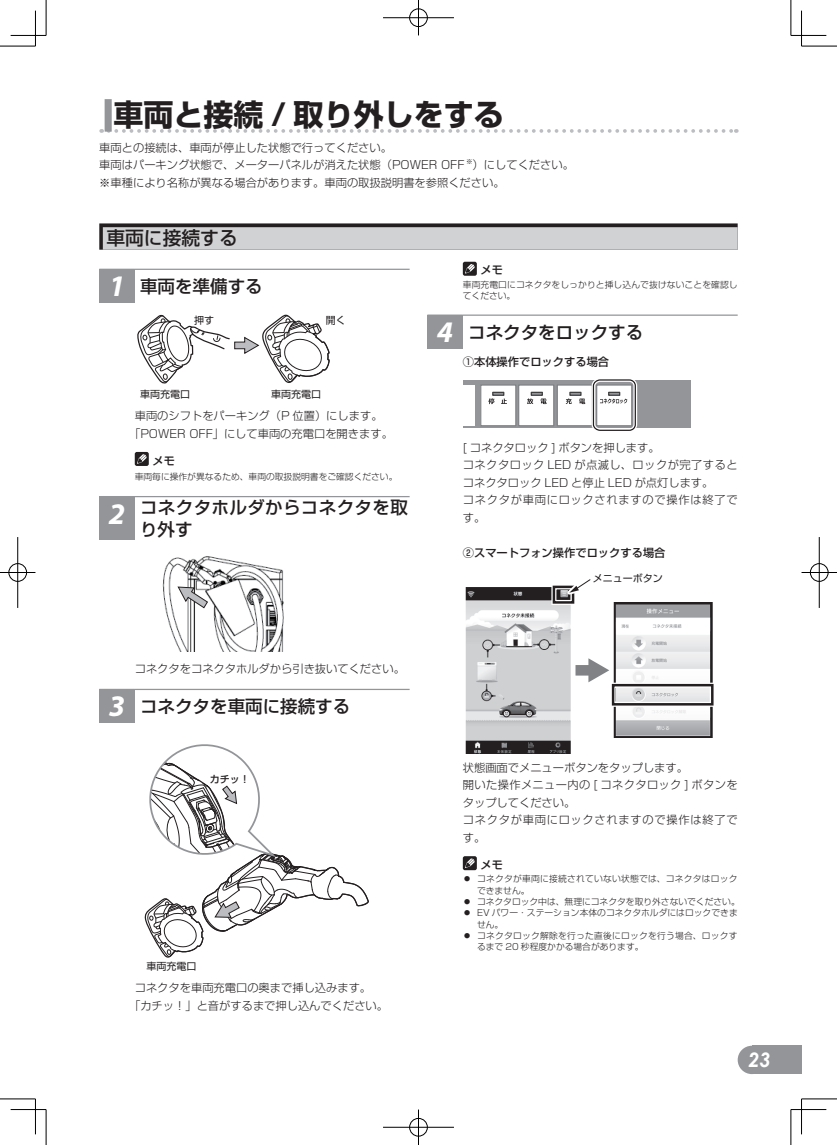
<style>
.page{position:relative;width:837px;height:1145px;background:#fff}
.page>*{position:absolute;margin:0;border:0;box-sizing:border-box;transform-origin:0 0}
.t1{font:700 30px "Shin Go Pro";color:#231f20}
.t2{font:italic 700 20px "Century Gothic";color:#fff}
.t3{font:500 18.75px "Shin Go Pro";color:#231f20}
.t4{font:500 17.5px "Shin Go Pro";color:#231f20}
.t5{font:500 17.5px/22.5px "Shin Go Pro";letter-spacing:.02em;color:#231f20}
.t6{font:300 11.25px/17.5px "Shin Go Pro";color:#231f20}
.t7{font:300 11.25px/17.5px "Shin Go Pro";letter-spacing:.04em;color:#231f20}
.t8{font:300 11.25px/17.5px "Shin Go Pro";letter-spacing:.035em;color:#231f20}
.t9{font:500 11.25px "Shin Go Pro";color:#231f20}
.t10{font:10px "Shin Go Pro";color:#231f20}
.t11{font:500 10px "Shin Go Pro";color:#231f20}
.t12{font:300 8.75px/11.2px "Shin Go Pro";letter-spacing:.005em;color:#231f20}
.t13{font:300 8.75px "Shin Go Pro";letter-spacing:.03em;color:#231f20}
.t14{font:300 6.5px "Shin Go Pro";color:#231f20}
.s1{font-family:"Myriad Pro";font-weight:700;font-style:italic;font-size:30px;color:#fff}
</style>
<div class="page">
<div style="left:751px;top:1045px;width:50px;height:29px;background:#939598"></div>
<div style="left:737px;top:1045px;width:28px;height:29px;background:#939598;border-radius:50%"></div>
<svg style="left:109px;top:129px;width:627px;height:4px"></svg>
<div style="left:105px;top:99px;width:7px;height:33px;background:#939598"></div>
<div style="left:99px;top:223px;width:638px;height:27px;background:#231f20"></div>
<div style="left:103px;top:227px;width:634px;height:23px;background:#d1d2d4"></div>
<div style="left:99px;top:269px;width:36px;height:34px;background:#939598"></div>
<hr style="left:135px;top:269px;width:274px;height:1px;background:#939598">
<svg style="left:137px;top:314px;width:193px;height:70px"></svg>
<div style="left:135px;top:452px;width:14px;height:14px;background:#231f20;border-radius:2px"></div>
<svg style="left:137px;top:454px;width:9px;height:10px"></svg>
<div style="left:99px;top:496px;width:36px;height:44px;background:#939598"></div>
<hr style="left:135px;top:496px;width:274px;height:1px;background:#939598">
<img style="left:162px;top:556px;width:122px;height:95px">
<svg style="left:177px;top:586px;width:31px;height:23px"></svg>
<div style="left:99px;top:689px;width:36px;height:34px;background:#939598"></div>
<hr style="left:135px;top:689px;width:274px;height:1px;background:#939598">
<svg style="left:144px;top:744px;width:225px;height:213px"></svg>
<div style="left:462px;top:262px;width:14px;height:14px;background:#231f20;border-radius:2px"></div>
<svg style="left:465px;top:264px;width:9px;height:9px"></svg>
<div style="left:427px;top:315px;width:35px;height:34px;background:#939598"></div>
<hr style="left:427px;top:314px;width:35px;height:2px;background:#939598">
<hr style="left:462px;top:314px;width:275px;height:2px;background:#939598">
<div style="left:462px;top:380px;width:228px;height:48px;background:#939598"></div>
<div style="left:462px;top:385px;width:13px;height:41px;background:#fff"></div>
<div style="left:480px;top:385px;width:35px;height:41px;background:#fff"></div>
<div style="left:480px;top:384px;width:36px;height:42px;border:1px solid #808285"></div>
<div style="left:518px;top:385px;width:35px;height:41px;background:#fff"></div>
<div style="left:518px;top:384px;width:36px;height:42px;border:1px solid #808285"></div>
<div style="left:557px;top:385px;width:35px;height:41px;background:#fff"></div>
<div style="left:556px;top:384px;width:36px;height:42px;border:1px solid #808285"></div>
<svg style="left:488px;top:392px;width:18px;height:12px"></svg>
<svg style="left:527px;top:392px;width:19px;height:12px"></svg>
<svg style="left:565px;top:379px;width:73px;height:52px"></svg>
<img style="left:465px;top:587px;width:105px;height:166px">
<img style="left:613px;top:603px;width:99px;height:135px">
<svg style="left:575px;top:658px;width:34px;height:24px"></svg>
<div style="left:610px;top:682px;width:104px;height:25px;border:5px solid #fff"></div>
<div style="left:611px;top:684px;width:102px;height:21px;border:2px solid #231f20"></div>
<div style="left:551px;top:584px;width:24px;height:21px;border:5px solid #fff"></div>
<div style="left:552px;top:585px;width:22px;height:18px;border:2px solid #231f20"></div>
<svg style="left:556px;top:579px;width:35px;height:21px"></svg>
<div style="left:462px;top:856px;width:14px;height:14px;background:#231f20;border-radius:2px"></div>
<svg style="left:465px;top:858px;width:9px;height:10px"></svg>
<hr style="left:0;top:46px;width:35px;height:1px;background:#000">
<hr style="left:801px;top:46px;width:35px;height:1px;background:#000">
<hr style="left:0;top:1098px;width:35px;height:1px;background:#000">
<hr style="left:801px;top:1098px;width:35px;height:1px;background:#000">
<hr style="left:46px;top:0;width:1px;height:35px;background:#000">
<hr style="left:46px;top:1109px;width:1px;height:35px;background:#000">
<hr style="left:790px;top:0;width:1px;height:35px;background:#000">
<hr style="left:790px;top:1109px;width:1px;height:35px;background:#000">
<hr style="left:11px;top:35px;width:35px;height:1px;background:#000">
<hr style="left:790px;top:35px;width:36px;height:1px;background:#000">
<hr style="left:11px;top:1109px;width:35px;height:1px;background:#000">
<hr style="left:790px;top:1109px;width:36px;height:1px;background:#000">
<hr style="left:35px;top:11px;width:1px;height:35px;background:#000">
<hr style="left:35px;top:1098px;width:1px;height:36px;background:#000">
<hr style="left:801px;top:11px;width:1px;height:35px;background:#000">
<hr style="left:801px;top:1098px;width:1px;height:36px;background:#000">
<div style="left:408px;top:8px;width:20px;height:19px;border:2px solid #fff;border-radius:50%"></div>
<hr style="left:383px;top:17px;width:71px;height:2px;background:#fff">
<hr style="left:417px;top:0;width:2px;height:35px;background:#fff">
<div style="left:409px;top:9px;width:18px;height:18px;border:1px solid #000;border-radius:50%"></div>
<hr style="left:383px;top:18px;width:71px;height:1px;background:#000">
<hr style="left:418px;top:0;width:1px;height:35px;background:#000">
<div style="left:408px;top:1117px;width:20px;height:20px;border:2px solid #fff;border-radius:50%"></div>
<hr style="left:383px;top:1126px;width:71px;height:2px;background:#fff">
<hr style="left:417px;top:1109px;width:2px;height:35px;background:#fff">
<div style="left:409px;top:1118px;width:18px;height:18px;border:1px solid #000;border-radius:50%"></div>
<hr style="left:383px;top:1127px;width:71px;height:1px;background:#000">
<hr style="left:418px;top:1109px;width:1px;height:35px;background:#000">
<div style="left:8px;top:562px;width:19px;height:20px;border:2px solid #fff;border-radius:50%"></div>
<hr style="left:0;top:571px;width:35px;height:2px;background:#fff">
<hr style="left:17px;top:537px;width:2px;height:71px;background:#fff">
<div style="left:9px;top:563px;width:18px;height:18px;border:1px solid #000;border-radius:50%"></div>
<hr style="left:0;top:572px;width:35px;height:1px;background:#000">
<hr style="left:18px;top:537px;width:1px;height:71px;background:#000">
<div style="left:809px;top:562px;width:19px;height:20px;border:2px solid #fff;border-radius:50%"></div>
<hr style="left:801px;top:571px;width:35px;height:2px;background:#fff">
<div style="left:809px;top:563px;width:19px;height:18px;border:1px solid #000;border-radius:50%"></div>
<hr style="left:801px;top:572px;width:35px;height:1px;background:#000">
<hr style="left:818px;top:537px;width:1px;height:71px;background:#000">
<h1 class="t1" style="left:113px;top:90px;width:391px">車両と接続 / 取り外しをする</h1>
<p class="t6" style="left:99px;top:137px;width:366px">車両との接続は、車両が停止した状態で行ってください。<br>車両はパーキング状態で、メーターパネルが消えた状態（POWER OFF</p>
<p class="t14" style="left:466px;top:156px;width:8px">※</p>
<p class="t6" style="left:99px;top:155px;width:476px;text-indent:373px">）にしてください。※車種により名称が異なる場合があります。車両の取扱説明書を参照ください。</p>
<h3 class="t3" style="left:106px;top:222px;width:133px">車両に接続する</h3>
<h3 class="t4" style="left:109px;top:272px;width:155px"><span class="s1">1</span> 車両を準備する</h3>
<p class="t10" style="left:194px;top:312px;width:21px">押す</p>
<p class="t10" style="left:325px;top:312px;width:21px">開く</p>
<p class="t10" style="left:140px;top:385px;width:51px">車両充電口</p>
<p class="t10" style="left:271px;top:385px;width:51px">車両充電口</p>
<p class="t6" style="left:129px;top:405px;width:265px;text-align:center">車両のシフトをパーキング（P 位置）にします。「POWER OFF」にして車両の充電口を開きます。</p>
<p class="t9" style="left:152px;top:451px;width:24px">メモ</p>
<p class="t12" style="left:135px;top:469px;width:264px">車両毎に操作が異なるため、車両の取扱説明書をご確認ください。</p>
<h3 class="t5" style="left:140px;top:494px;width:269px;text-indent:-31px"><span class="s1">2</span> コネクタホルダからコネクタを取り外す</h3>
<p class="t9" style="left:480px;top:261px;width:24px">メモ</p>
<p class="t12" style="left:462px;top:278px;width:276px">車両充電口にコネクタをしっかりと挿し込んで抜けないことを確認してください。</p>
<h3 class="t4" style="left:437px;top:317px;width:208px"><span class="s1">4</span> コネクタをロックする</h3>
<p class="t9" style="left:462px;top:352px;width:148px">①本体操作でロックする場合</p>
<p class="t7" style="left:462px;top:437px;width:276px">[ コネクタロック ] ボタンを押します。<br>コネクタロック LED が点滅し、ロックが完了するとコネクタロック LED と停止 LED が点灯します。<br>コネクタが車両にロックされますので操作は終了です。</p>
<p class="t9" style="left:462px;top:543px;width:204px">②スマートフォン操作でロックする場合</p>
<p class="t10" style="left:592px;top:570px;width:71px">メニューボタン</p>
<p class="t6" style="left:135px;top:659px;width:271px">コネクタをコネクタホルダから引き抜いてください。</p>
<h3 class="t4" style="left:109px;top:692px;width:243px"><span class="s1">3</span> コネクタを車両に接続する</h3>
<p class="t11" style="left:210px;top:771px;width:41px">カチッ！</p>
<p class="t10" style="left:146px;top:957px;width:51px">車両充電口</p>
<p class="t6" style="left:129px;top:977px;width:260px;text-indent:6px">コネクタを車両充電口の奥まで挿し込みます。<br>「カチッ！」と音がするまで押し込んでください。</p>
<p class="t8" style="left:462px;top:757px;width:276px">状態画面でメニューボタンをタップします。<br>開いた操作メニュー内の [ コネクタロック ] ボタンをタップしてください。<br>コネクタが車両にロックされますので操作は終了です。</p>
<p class="t9" style="left:480px;top:855px;width:24px">メモ</p>
<p class="t13" style="left:462px;top:872px;width:276px">⿟ コネクタが車両に接続されていない状態では、コネクタはロック</p>
<p class="t12" style="left:477px;top:883px;width:54px">できません。</p>
<p class="t12" style="left:462px;top:895px;width:278px">⿟ コネクタロック中は、無理にコネクタを取り外さないでください。</p>
<p class="t12" style="left:462px;top:906px;width:276px">⿟ EV パワー・ステーション本体のコネクタホルダにはロックできま</p>
<p class="t12" style="left:477px;top:917px;width:28px">せん。</p>
<p class="t13" style="left:462px;top:928px;width:276px">⿟ コネクタロック解除を行った直後にロックを行う場合、ロックす</p>
<p class="t12" style="left:477px;top:940px;width:168px">るまで 20 秒程度かかる場合があります。</p>
<h2 class="t2" style="left:748px;top:1044px;width:24px">23</h2>
</div>
